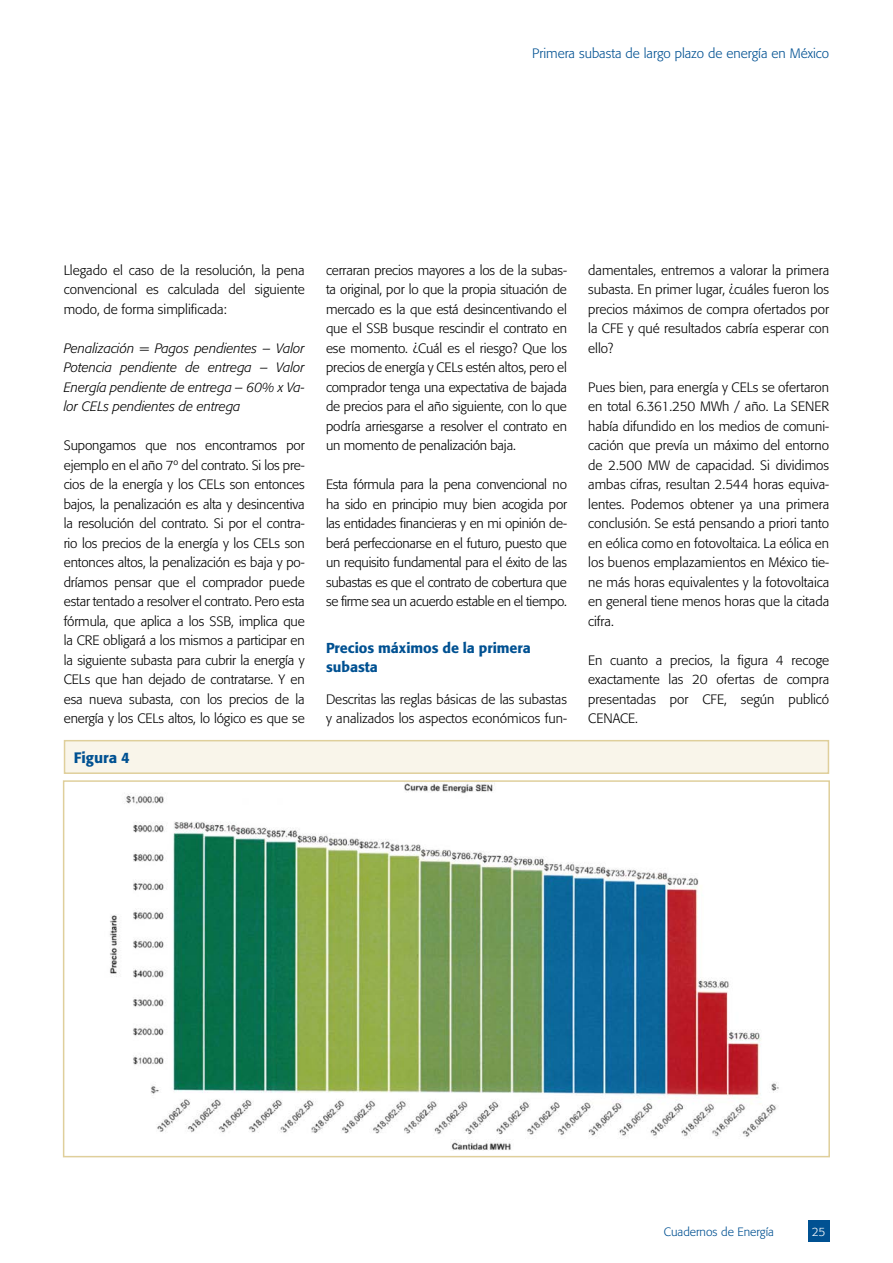
<style>
.page{position:relative;width:893px;height:1263px;background:#fff}
.page>*{position:absolute;margin:0;border:0;box-sizing:border-box;transform-origin:0 0}
.t1{font:500 15px "Formata";color:#005192}
.t2{font:500 14.25px/19.5px "Formata";color:#005192}
.t3{font:300 13.5px/19.5px "Formata";color:#000;text-align:justify}
.t4{font:italic 300 13.5px/19.5px "Formata";color:#000;text-align:justify}
.t5{font:300 13.5px "Formata";color:#005192}
.t6{font:300 12px "Formata";color:#005192}
.t7{font:300 12px "Formata";color:#fff}
</style>
<div class="page">
<div style="left:808px;top:1220px;width:21px;height:22px;background:#005192"></div>
<div style="left:65px;top:741px;width:763px;height:32px;background:#f9f5ea"></div>
<div style="left:64px;top:740px;width:765px;height:34px;border:2px solid #dfcf9b"></div>
<img style="left:109px;top:783px;width:670px;height:368px">
<div style="left:63px;top:780px;width:767px;height:377px;border:2px solid #dfcf9b"></div>
<p class="t5" style="left:532px;top:46px;width:299px">Primera subasta de largo plazo de energía en México</p>
<p class="t3" style="left:64px;top:260px;width:242px">Llegado el caso de la resolución, la pena convencional es calculada del siguiente modo, de forma simplificada:</p>
<p class="t4" style="left:64px;top:338px;width:242px">Penalización = Pagos pendientes – Valor Potencia pendiente de entrega – Valor Energía pendiente de entrega – 60% x Va&shy;lor CELs pendientes de entrega</p>
<p class="t3" style="left:64px;top:436px;width:242px">Supongamos que nos encontramos por ejemplo en el año 7º del contrato. Si los pre&shy;cios de la energía y los CELs son entonces bajos, la penalización es alta y desincentiva la resolución del contrato. Si por el contra&shy;rio los precios de la energía y los CELs son entonces altos, la penalización es baja y po&shy;dríamos pensar que el comprador puede estar tentado a resolver el contrato. Pero esta fórmula, que aplica a los SSB, implica que la CRE obligará a los mismos a participar en la siguiente subasta para cubrir la energía y CELs que han dejado de contratarse. Y en esa nueva subasta, con los precios de la energía y los CELs altos, lo lógico es que se</p>
<p class="t1" style="left:74px;top:748px;width:58px">Figura 4</p>
<p class="t3" style="left:326px;top:260px;width:242px">cerraran precios mayores a los de la subas&shy;ta original, por lo que la propia situación de mercado es la que está desincentivando el que el SSB busque rescindir el contrato en ese momento. ¿Cuál es el riesgo? Que los precios de energía y CELs estén altos, pero el comprador tenga una expectativa de bajada de precios para el año siguiente, con lo que podría arriesgarse a resolver el contrato en un momento de penalización baja.</p>
<p class="t3" style="left:326px;top:475px;width:242px">Esta fórmula para la pena convencional no ha sido en principio muy bien acogida por las entidades financieras y en mi opinión de&shy;berá perfeccionarse en el futuro, puesto que un requisito fundamental para el éxito de las subastas es que el contrato de cobertura que se firme sea un acuerdo estable en el tiempo.</p>
<p class="t2" style="left:326px;top:638px;width:206px">Precios máximos de la primera subasta</p>
<p class="t3" style="left:326px;top:689px;width:242px">Descritas las reglas básicas de las subastas y analizados los aspectos económicos fun-</p>
<p class="t3" style="left:588px;top:260px;width:242px">damentales, entremos a valorar la primera subasta. En primer lugar, ¿cuáles fueron los precios máximos de compra ofertados por la CFE y qué resultados cabría esperar con ello?</p>
<p class="t3" style="left:588px;top:377px;width:242px">Pues bien, para energía y CELs se ofertaron en total 6.361.250 MWh / año. La SENER había difundido en los medios de comuni&shy;cación que prevía un máximo del entorno de 2.500 MW de capacidad. Si dividimos ambas cifras, resultan 2.544 horas equiva&shy;lentes. Podemos obtener ya una primera conclusión. Se está pensando a priori tanto en eólica como en fotovoltaica. La eólica en los buenos emplazamientos en México tie&shy;ne más horas equivalentes y la fotovoltaica en general tiene menos horas que la citada cifra.</p>
<p class="t3" style="left:588px;top:650px;width:242px">En cuanto a precios, la figura 4 recoge exactamente las 20 ofertas de compra presentadas por CFE, según publicó CENACE.</p>
<p class="t6" style="left:664px;top:1224px;width:112px">Cuadernos de Energía</p>
<p class="t7" style="left:812px;top:1224px;width:15px">25</p>
</div>
